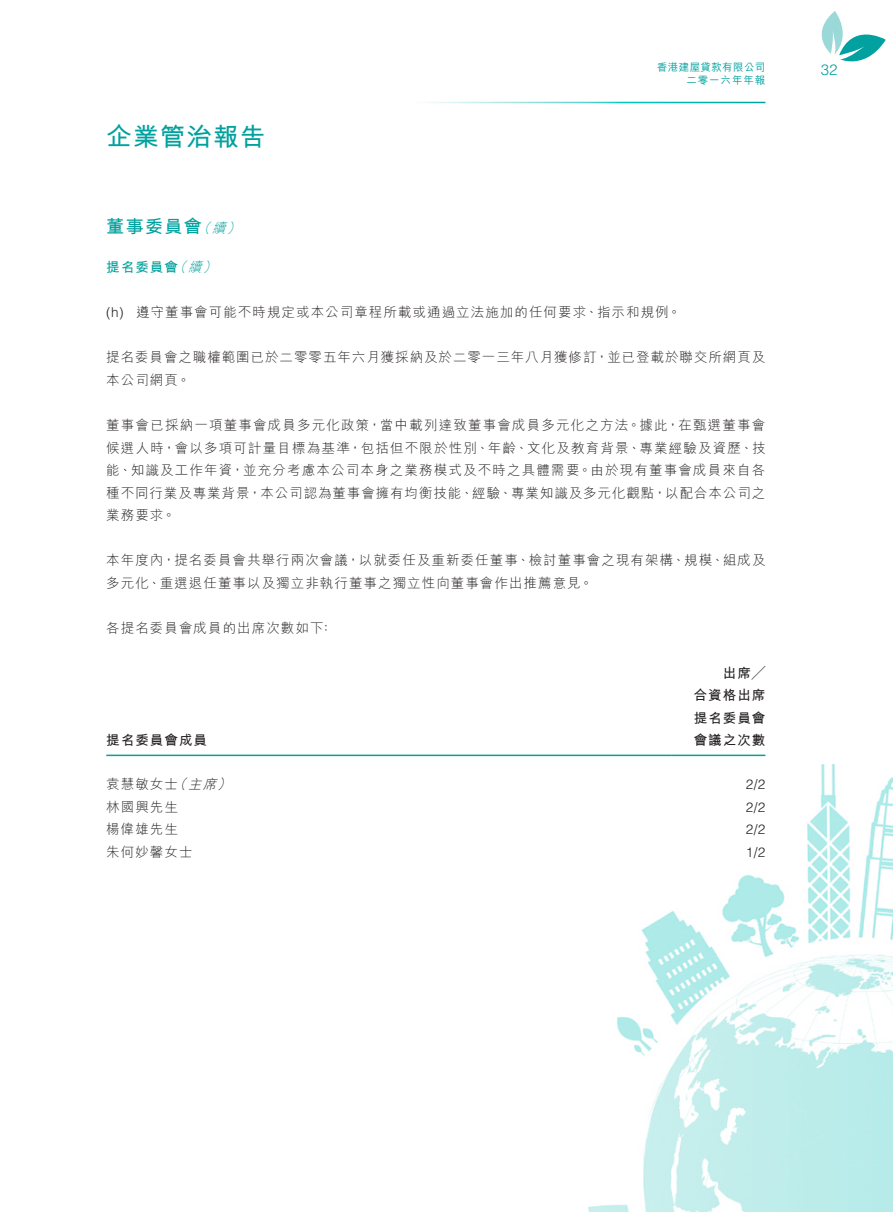
<style>
.page{position:relative;width:893px;height:1212px;background:#fff}
.page>*{position:absolute;margin:0;border:0;box-sizing:border-box;transform-origin:0 0}
.t1{font:700 25.5px "M Hei HK";letter-spacing:.05em;color:#00a19e}
.Heading_1{font:700 18px "M Hei HK";letter-spacing:.08em;color:#00a19e}
.t2{font:300 15px "Helvetica LT Std";color:#00a19e}
.Body_Text{font:300 13.5px/22.5px "M Hei HK";letter-spacing:.08em;color:#231f20}
.Body_Text-2{font:700 13.5px "M Hei HK";letter-spacing:.08em;color:#231f20}
.Body_Text-3{font:300 13.5px "Helvetica LT Std";color:#231f20}
.Heading_2{font:700 13.5px "M Hei HK";letter-spacing:.08em;color:#00a19e}
.Body_Text-4{font:italic 300 13.5px "M Hei HK";color:#231f20}
.Heading_1-2{font:italic 300 13.5px "M Hei HK";color:#00a19e}
.Heading_2-2{font:italic 300 13.5px "M Hei HK";color:#00a19e}
.t3{font:500 10.5px/13.5px "M Hei HK";letter-spacing:.035em;color:#00a19e;text-align:right}
</style>
<div class="page">
<img style="left:588px;top:764px;width:305px;height:448px">
<svg style="left:839px;top:35px;width:46px;height:26px"></svg>
<svg style="left:822px;top:11px;width:21px;height:44px"></svg>
<hr style="left:106px;top:755px;width:566px;height:1px;background:#00a19e">
<hr style="left:672px;top:755px;width:93px;height:1px;background:#00a19e">
<h1 class="t1" style="left:106px;top:118px;width:161px">企業管治報告</h1>
<p class="Heading_1" style="left:106px;top:213px;width:97px">董事委員會</p>
<p class="Heading_1-2" style="left:197px;top:221px;width:34px">（續</p>
<p class="Heading_1-2" style="left:227px;top:221px;width:19px">(</p>
<p class="t3" style="left:657px;top:59px;width:110px">香港建屋貸款有限公司二零一六年年報</p>
<p class="t2" style="left:821px;top:60px;width:18px">32</p>
<p class="Heading_2" style="left:106px;top:258px;width:73px">提名委員會</p>
<p class="Body_Text" style="left:136px;top:301px;width:546px">遵守董事會可能不時規定或本公司章程所載或通過立法施加的任何要求、指示和規例。</p>
<p class="Heading_2-2" style="left:173px;top:261px;width:34px">（續</p>
<p class="Heading_2-2" style="left:203px;top:261px;width:19px">(</p>
<p class="Body_Text-3" style="left:106px;top:304px;width:19px">)h(</p>
<p class="Body_Text" style="left:106px;top:346px;width:661px">提名委員會之職權範圍已於二零零五年六月獲採納及於二零一三年八月獲修訂，並已登載於聯交所網頁及本公司網頁。</p>
<p class="Body_Text" style="left:106px;top:414px;width:661px;text-align:justify">董事會已採納一項董事會成員多元化政策，當中載列達致董事會成員多元化之方法。據此，在甄選董事會候選人時，會以多項可計量目標為基準，包括但不限於性別、年齡、文化及教育背景、專業經驗及資歷、技能、知識及工作年資，並充分考慮本公司本身之業務模式及不時之具體需要。由於現有董事會成員來自各種不同行業及專業背景，本公司認為董事會擁有均衡技能、經驗、專業知識及多元化觀點，以配合本公司之業務要求。</p>
<p class="Body_Text" style="left:106px;top:549px;width:661px">本年度內，提名委員會共舉行兩次會議，以就委任及重新委任董事、檢討董事會之現有架構、規模、組成及多元化、重選退任董事以及獨立非執行董事之獨立性向董事會作出推薦意見。</p>
<p class="Body_Text" style="left:106px;top:616px;width:233px">各提名委員會成員的出席次數如下﹕</p>
<p class="Body_Text-2" style="left:106px;top:730px;width:102px">提名委員會成員</p>
<p class="Body_Text-4" style="left:173px;top:777px;width:48px">（主席</p>
<p class="Body_Text-4" style="left:217px;top:777px;width:19px">(</p>
<p class="Body_Text" style="left:106px;top:773px;width:73px">袁慧敏女士</p>
<p class="Body_Text" style="left:106px;top:795px;width:73px">林國興先生</p>
<p class="Body_Text" style="left:106px;top:818px;width:73px">楊偉雄先生</p>
<p class="Body_Text" style="left:106px;top:840px;width:88px">朱何妙馨女士</p>
<p class="Body_Text-2" style="left:723px;top:663px;width:44px">出席╱</p>
<p class="Body_Text-2" style="left:694px;top:685px;width:73px">合資格出席</p>
<p class="Body_Text-2" style="left:694px;top:708px;width:73px">提名委員會</p>
<p class="Body_Text-2" style="left:694px;top:730px;width:73px">會議之次數</p>
<p class="Body_Text-3" style="left:746px;top:776px;width:21px">2/2</p>
<p class="Body_Text-3" style="left:746px;top:798px;width:21px">2/2</p>
<p class="Body_Text-3" style="left:746px;top:821px;width:21px">2/2</p>
<p class="Body_Text-3" style="left:746px;top:843px;width:21px">1/2</p>
</div>
